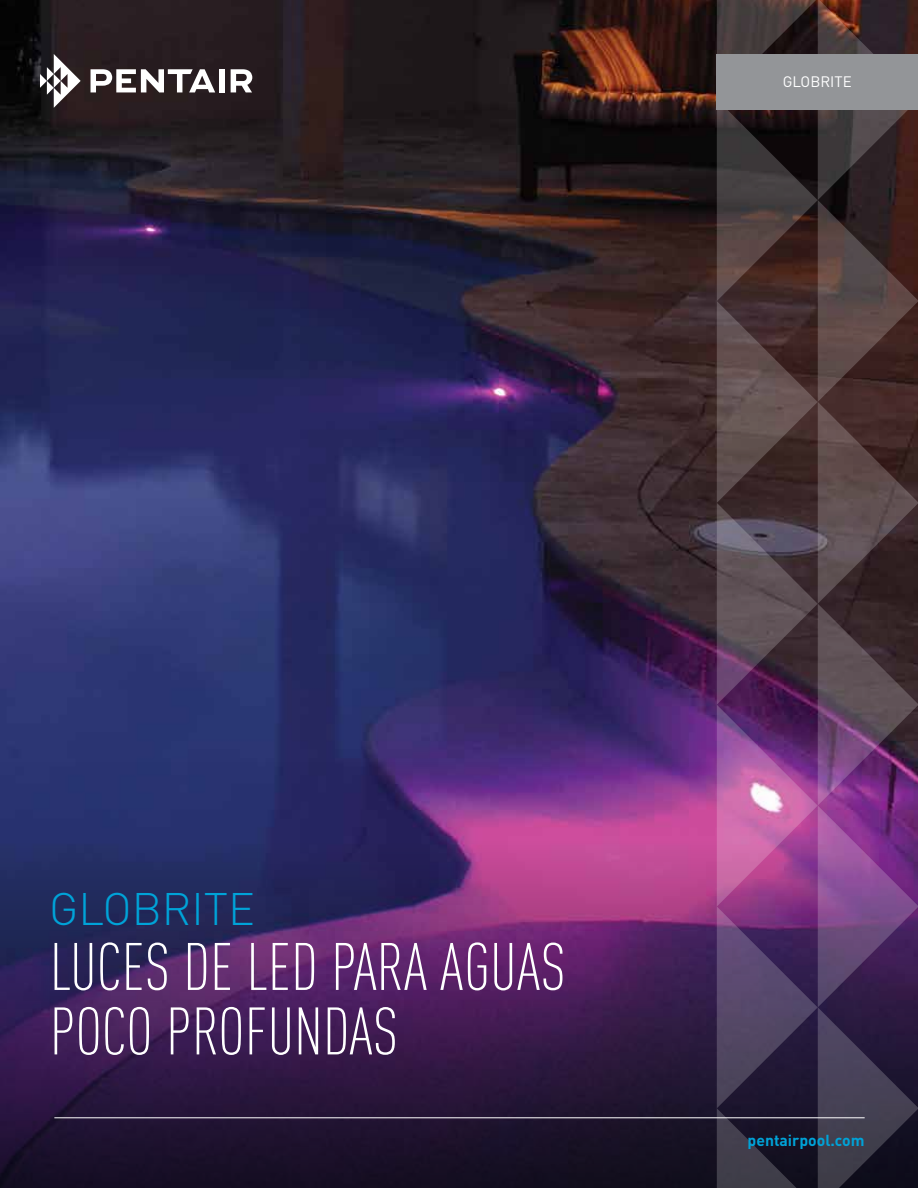
<style>
.page{position:relative;width:918px;height:1188px;background:#fff}
.page>*{position:absolute;margin:0;border:0;box-sizing:border-box;transform-origin:0 0}
.t1{font:300 condensed 66px/64.5px "DIN Pro";color:#fff}
.t2{font:300 45px "DIN Pro";color:#00a3d8}
.t3{font:700 15.75px "DIN Pro";color:#00a3d8}
.t4{font:15px "DIN Pro";color:#fff}
</style>
<div class="page">
<img style="left:0;top:0;width:717px;height:762px">
<svg style="left:0;top:762px;width:717px;height:426px;background:#412359"></svg>
<img style="left:717px;top:0;width:201px;height:1188px">
<svg style="left:40px;top:54px;width:41px;height:54px"></svg>
<svg style="left:91px;top:69px;width:124px;height:23px"></svg>
<div style="left:219px;top:69px;width:5px;height:23px;background:#fff"></div>
<svg style="left:231px;top:69px;width:21px;height:23px"></svg>
<div style="left:717px;top:54px;width:201px;height:55px;background:#939598"></div>
<hr style="left:54px;top:1117px;width:811px;height:1px;background:#fff">
<p class="t4" style="left:783px;top:70px;width:70px">GLOBRITE</p>
<p class="t2" style="left:49px;top:875px;width:207px">GLOBRITE</p>
<p class="t1" style="left:50px;top:930px;width:517px">LUCES DE LED PARA AGUAS<br>POCO PROFUNDAS</p>
<p class="t3" style="left:748px;top:1127px;width:119px">pentairpool.com</p>
</div>
